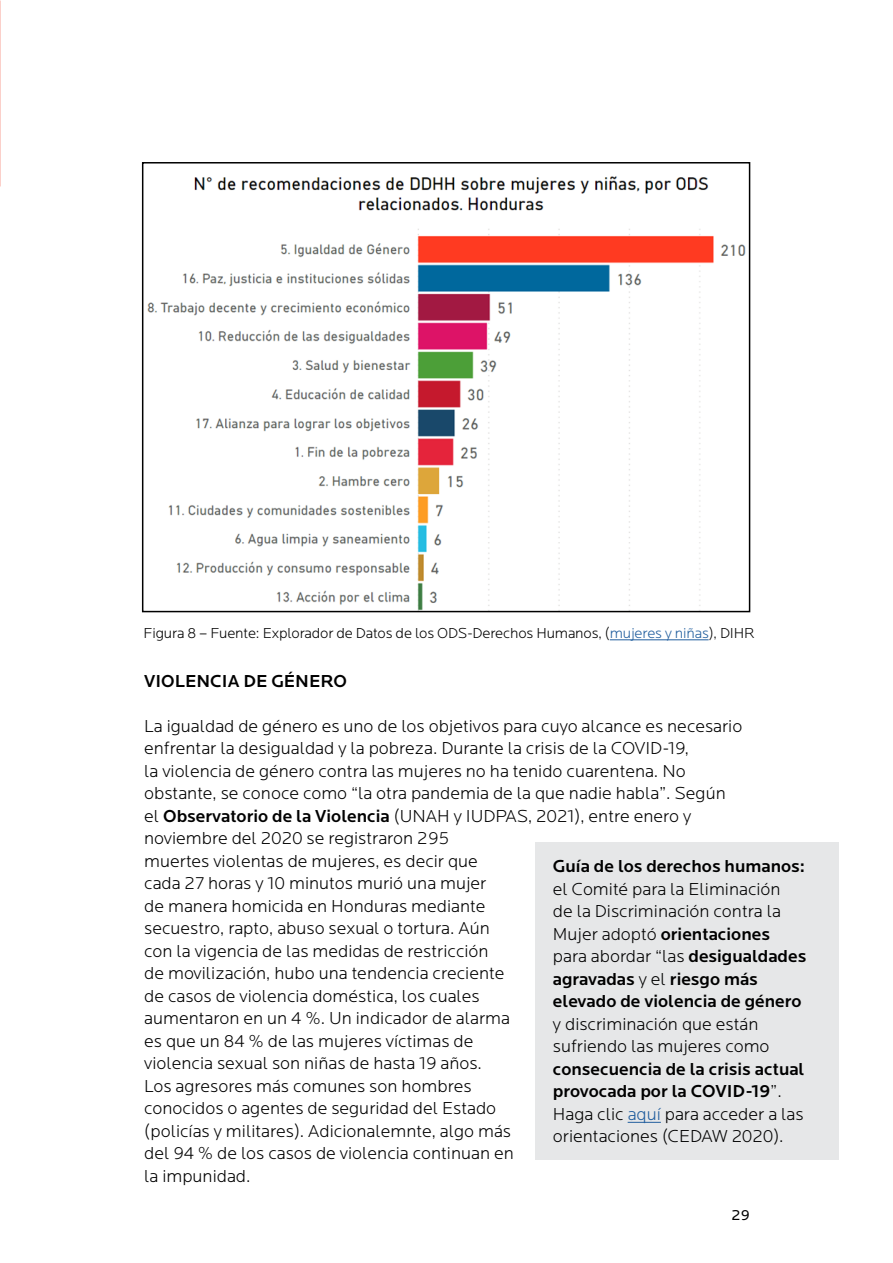
<style>
.page{position:relative;width:893px;height:1263px;background:#fff}
.page>*{position:absolute;margin:0;border:0;box-sizing:border-box;transform-origin:0 0}
.t1{font:300 18px/22.5px "Locator";color:#000}
.t2{font:500 18px "Locator";color:#000}
.Footnote_text{font:300 15px "Locator";letter-spacing:-.01em;color:#000}
.t3{font:15px "Locator";color:#000}
.s1{color:#215e9e}
.s2{font-weight:500}
</style>
<div class="page">
<hr style="left:610px;top:639px;width:99px;height:1px;background:#215e9e">
<div style="left:536px;top:842px;width:303px;height:317px;background:#e6e7e8"></div>
<hr style="left:628px;top:1122px;width:33px;height:1px;background:#215e9e">
<img style="left:147px;top:176px;width:599px;height:433px">
<div style="left:142px;top:162px;width:608px;height:450px;border:2px solid #000"></div>
<p class="Footnote_text" style="left:144px;top:625px;width:612px">Figura 8 – Fuente: Explorador de Datos de los ODS-Derechos Humanos, (<span class="s1">mujeres y niñas</span>), DIHR</p>
<p class="t2" style="left:144px;top:670px;width:204px">VIOLENCIA DE GÉNERO</p>
<p class="t1" style="left:144px;top:715px;width:600px">La igualdad de género es uno de los objetivos para cuyo alcance es necesario enfrentar la desigualdad y la pobreza. Durante la crisis de la COVID-19,<br>la violencia de género contra las mujeres no ha tenido cuarentena. No obstante, se conoce como “la otra pandemia de la que nadie habla”. Según el <span class="s2">Observatorio de la Violencia</span> (UNAH y IUDPAS, 2021), entre enero y noviembre del 2020 se registraron 295<br>muertes violentas de mujeres, es decir que<br>cada 27 horas y 10 minutos murió una mujer<br>de manera homicida en Honduras mediante<br>secuestro, rapto, abuso sexual o tortura. Aún<br>con la vigencia de las medidas de restricción<br>de movilización, hubo una tendencia creciente<br>de casos de violencia doméstica, los cuales<br>aumentaron en un 4 %. Un indicador de alarma<br>es que un 84 % de las mujeres víctimas de<br>violencia sexual son niñas de hasta 19 años.<br>Los agresores más comunes son hombres<br>conocidos o agentes de seguridad del Estado<br>(policías y militares). Adicionalemnte, algo más<br>del 94 % de los casos de violencia continuan en<br>la impunidad.</p>
<p class="t1" style="left:553px;top:856px;width:255px"><span class="s2">Guía de los derechos humanos: </span>el Comité para la Eliminación<br>de la Discriminación contra la<br>Mujer adoptó <span class="s2">orientaciones </span>para abordar “las <span class="s2">desigualdades agravadas</span> y el <span class="s2">riesgo más elevado de violencia de género </span>y discriminación que están sufriendo las mujeres como <span class="s2">consecuencia de la crisis actual provocada por la COVID-19</span>”.<br>Haga clic <span class="s1">aquí</span> para acceder a las orientaciones (CEDAW 2020).</p>
<p class="t3" style="left:731px;top:1207px;width:20px">29</p>
</div>
